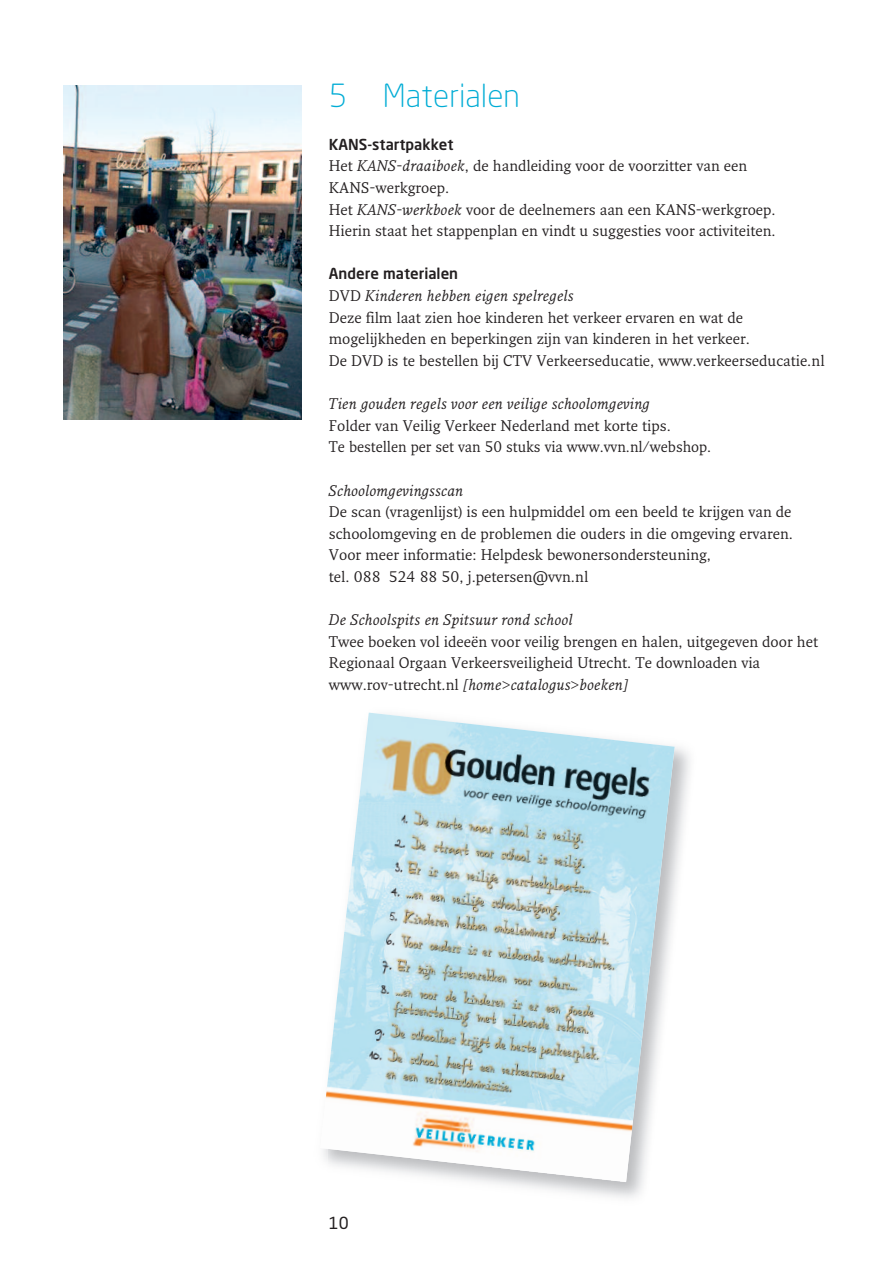
<style>
.page{position:relative;width:893px;height:1263px;background:#fff}
.page>*{position:absolute;margin:0;border:0;box-sizing:border-box;transform-origin:0 0}
.t1{font:300 31.5px "Neo Sans Std";color:#00acd5}
.t2{font:16.5px "Neo Sans Std";color:#231f20}
.t3{font:15px/21.6px "Fresco";color:#231f20}
.t4{font:italic 15px "Fresco";color:#231f20}
.t5{font:500 15px "Neo Sans Std";color:#231f20}
.s1{font-style:italic}
</style>
<div class="page">
<img style="left:64px;top:85px;width:238px;height:335px">
<img style="left:323px;top:713px;width:352px;height:469px">
<h1 class="t1" style="left:329px;top:83px;width:192px">5 Materialen</h1>
<p class="t5" style="left:329px;top:138px;width:126px">KANS-startpakket</p>
<p class="t3" style="left:329px;top:155px;width:448px">Het <span class="s1">KANS-draaiboek</span>, de handleiding voor de voorzitter van een KANS-werkgroep.<br>Het <span class="s1">KANS-werkboek</span> voor de deelnemers aan een KANS-werkgroep.<br>Hierin staat het stappenplan en vindt u suggesties voor activiteiten.</p>
<p class="t5" style="left:329px;top:268px;width:131px">Andere materialen</p>
<p class="t3" style="left:329px;top:285px;width:497px">DVD <span class="s1">Kinderen hebben eigen spelregels<br></span>Deze film laat zien hoe kinderen het verkeer ervaren en wat de mogelijkheden en beperkingen zijn van kinderen in het verkeer.<br>De DVD is te bestellen bij CTV Verkeerseducatie, www.verkeerseducatie.nl</p>
<p class="t4" style="left:329px;top:395px;width:323px">Tien gouden regels voor een veilige schoolomgeving</p>
<p class="t3" style="left:329px;top:415px;width:384px">Folder van Veilig Verkeer Nederland met korte tips.<br>Te bestellen per set van 50 stuks via www.vvn.nl/webshop.</p>
<p class="t4" style="left:329px;top:481px;width:136px">Schoolomgevingsscan</p>
<p class="t3" style="left:329px;top:501px;width:466px">De scan (vragenlijst) is een hulpmiddel om een beeld te krijgen van de schoolomgeving en de problemen die ouders in die omgeving ervaren.<br>Voor meer informatie: Helpdesk bewonersondersteuning,<br>tel. 088 524 88 50, j.petersen@vvn.nl</p>
<p class="t4" style="left:329px;top:611px;width:245px">De Schoolspits en Spitsuur rond school</p>
<p class="t3" style="left:329px;top:631px;width:491px">Twee boeken vol ideeën voor veilig brengen en halen, uitgegeven door het<br>Regionaal Orgaan Verkeersveiligheid Utrecht. Te downloaden via www.rov-utrecht.nl <span class="s1">[home&gt;catalogus&gt;boeken]</span></p>
<p class="t2" style="left:329px;top:1217px;width:21px">10</p>
</div>
